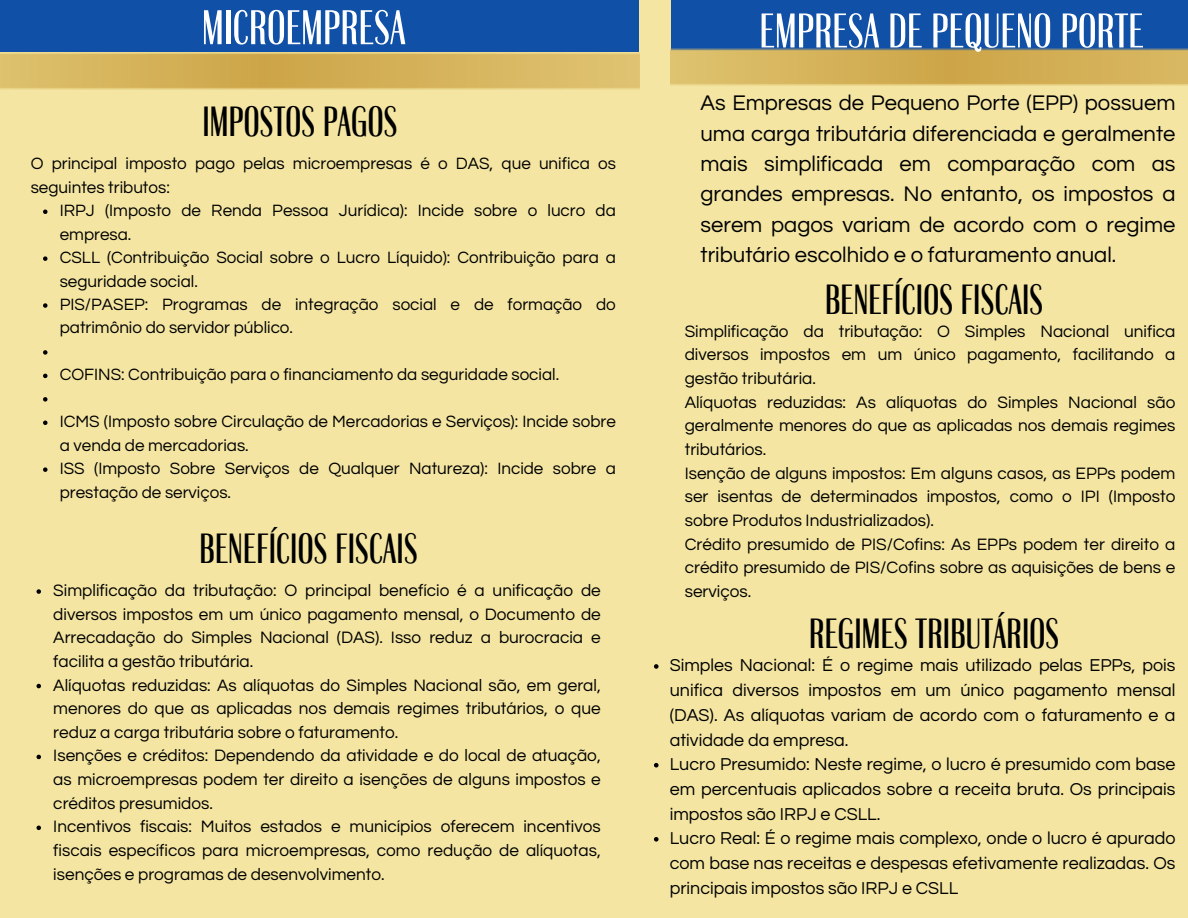
<style>
.page{position:relative;width:1188px;height:918px;background:#f4e6a2}
.page>*{position:absolute;margin:0;border:0;box-sizing:border-box;transform-origin:0 0}
.t1{font:500 51px "Britannic Com D";letter-spacing:.02em;color:#fff}
.t2{font:500 43.8px "Britannic Com D";letter-spacing:.02em;color:#000001}
.t3{font:22.05px/30.3px "Questrial";color:#000001;text-align:justify}
.t4{font:17.85px/24.8px "Questrial";color:#000001;text-align:justify}
.t5{font:17.25px/23.7px "Questrial";color:#000001;text-align:justify}
.t6{font:17.1px/23.4px "Questrial";color:#000001}
</style>
<div class="page">
<div style="left:0;top:0;width:639px;height:52px;background:#1050a6"></div>
<div style="left:671px;top:0;width:517px;height:52px;background:#1050a6"></div>
<img style="left:671px;top:49px;width:517px;height:37px">
<svg style="left:654px;top:664px;width:5px;height:5px"></svg>
<svg style="left:654px;top:763px;width:5px;height:5px"></svg>
<svg style="left:654px;top:837px;width:5px;height:5px"></svg>
<svg style="left:43px;top:210px;width:5px;height:4px"></svg>
<svg style="left:43px;top:256px;width:5px;height:5px"></svg>
<svg style="left:43px;top:303px;width:5px;height:5px"></svg>
<svg style="left:43px;top:350px;width:5px;height:5px"></svg>
<svg style="left:43px;top:374px;width:5px;height:4px"></svg>
<svg style="left:43px;top:397px;width:5px;height:5px"></svg>
<svg style="left:43px;top:421px;width:5px;height:4px"></svg>
<svg style="left:43px;top:467px;width:5px;height:5px"></svg>
<svg style="left:37px;top:589px;width:4px;height:5px"></svg>
<svg style="left:37px;top:684px;width:4px;height:4px"></svg>
<svg style="left:37px;top:755px;width:4px;height:4px"></svg>
<svg style="left:37px;top:826px;width:4px;height:4px"></svg>
<h1 class="t1" style="left:202px;top:10px;width:204px">MICROEMPRESA</h1>
<p class="t1" style="left:760px;top:13px;width:385px">EMPRESA DE PEQUENO PORTE</p>
<p class="t2" style="left:203px;top:107px;width:196px">IMPOSTOS PAGOS</p>
<h2 class="t6" style="left:31px;top:152px;width:587px">O principal imposto pago pelas microempresas é o DAS, que unifica os seguintes tributos:</h2>
<p class="t6" style="left:60px;top:199px;width:558px">IRPJ (Imposto de Renda Pessoa Jurídica): Incide sobre o lucro da empresa.</p>
<p class="t6" style="left:60px;top:246px;width:558px">CSLL (Contribuição Social sobre o Lucro Líquido): Contribuição para a seguridade social.</p>
<p class="t6" style="left:60px;top:293px;width:558px">PIS/PASEP: Programas de integração social e de formação do patrimônio do servidor público.</p>
<h3 class="t6" style="left:60px;top:363px;width:501px">COFINS: Contribuição para o financiamento da seguridade social.</h3>
<p class="t6" style="left:60px;top:410px;width:558px">ICMS (Imposto sobre Circulação de Mercadorias e Serviços): Incide sobre a venda de mercadorias.</p>
<p class="t6" style="left:60px;top:457px;width:558px">ISS (Imposto Sobre Serviços de Qualquer Natureza): Incide sobre a prestação de serviços.</p>
<p class="t2" style="left:200px;top:534px;width:219px">BENEFÍCIOS FISCAIS</p>
<p class="t5" style="left:53px;top:579px;width:549px">Simplificação da tributação: O principal benefício é a unificação de diversos impostos em um único pagamento mensal, o Documento de Arrecadação do Simples Nacional (DAS). Isso reduz a burocracia e facilita a gestão tributária.</p>
<p class="t5" style="left:53px;top:673px;width:549px">Alíquotas reduzidas: As alíquotas do Simples Nacional são, em geral, menores do que as aplicadas nos demais regimes tributários, o que reduz a carga tributária sobre o faturamento.</p>
<h2 class="t5" style="left:53px;top:744px;width:549px">Isenções e créditos: Dependendo da atividade e do local de atuação, as microempresas podem ter direito a isenções de alguns impostos e créditos presumidos.</h2>
<p class="t5" style="left:53px;top:815px;width:549px">Incentivos fiscais: Muitos estados e municípios oferecem incentivos fiscais específicos para microempresas, como redução de alíquotas, isenções e programas de desenvolvimento.</p>
<p class="t3" style="left:701px;top:89px;width:476px">As Empresas de Pequeno Porte (EPP) possuem uma carga tributária diferenciada e geralmente mais simplificada em comparação com as grandes empresas. No entanto, os impostos a serem pagos variam de acordo com o regime tributário escolhido e o faturamento anual.</p>
<p class="t2" style="left:825px;top:285px;width:219px">BENEFÍCIOS FISCAIS</p>
<p class="t5" style="left:685px;top:319px;width:492px">Simplificação da tributação: O Simples Nacional unifica diversos impostos em um único pagamento, facilitando a gestão tributária.</p>
<p class="t5" style="left:685px;top:391px;width:492px">Alíquotas reduzidas: As alíquotas do Simples Nacional são geralmente menores do que as aplicadas nos demais regimes tributários.</p>
<p class="t5" style="left:685px;top:462px;width:492px">Isenção de alguns impostos: Em alguns casos, as EPPs podem ser isentas de determinados impostos, como o IPI (Imposto sobre Produtos Industrializados).</p>
<p class="t5" style="left:685px;top:533px;width:492px">Crédito presumido de PIS/Cofins: As EPPs podem ter direito a crédito presumido de PIS/Cofins sobre as aquisições de bens e serviços.</p>
<h2 class="t2" style="left:809px;top:619px;width:251px">REGIMES TRIBUTÁRIOS</h2>
<p class="t4" style="left:670px;top:654px;width:507px">Simples Nacional: É o regime mais utilizado pelas EPPs, pois unifica diversos impostos em um único pagamento mensal (DAS). As alíquotas variam de acordo com o faturamento e a atividade da empresa.</p>
<p class="t4" style="left:670px;top:752px;width:507px">Lucro Presumido: Neste regime, o lucro é presumido com base em percentuais aplicados sobre a receita bruta. Os principais impostos são IRPJ e CSLL.</p>
<p class="t4" style="left:670px;top:827px;width:507px">Lucro Real: É o regime mais complexo, onde o lucro é apurado com base nas receitas e despesas efetivamente realizadas. Os principais impostos são IRPJ e CSLL</p>
</div>
